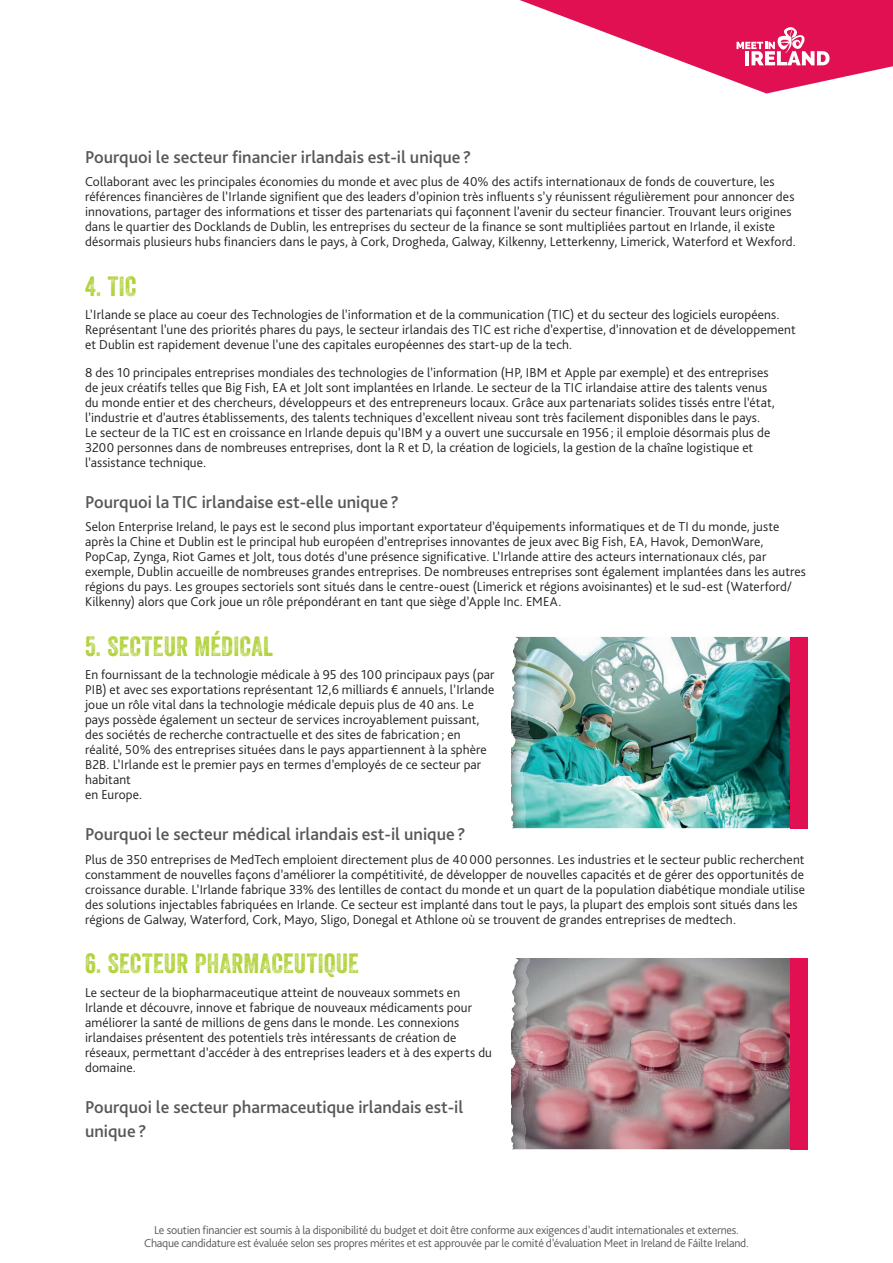
<style>
.page{position:relative;width:893px;height:1263px;background:#fff}
.page>*{position:absolute;margin:0;border:0;box-sizing:border-box;transform-origin:0 0}
.t1{font:27px "Veneer Two";letter-spacing:.01em;color:#b0d136}
.t2{font:500 18px/24px "Bliss Pro";color:#57585a}
.t3{font:300 13.5px/15px "Bliss Pro";letter-spacing:.01em;color:#231f20}
.t4{font:300 12px/13.5px "Bliss Pro";letter-spacing:-.02em;color:#57585a;text-align:center}
</style>
<div class="page">
<svg style="left:520px;top:0;width:373px;height:94px"></svg>
<img style="left:533px;top:637px;width:257px;height:191px">
<img style="left:532px;top:637px;width:1px;height:191px">
<img style="left:531px;top:637px;width:1px;height:191px">
<img style="left:530px;top:637px;width:1px;height:191px">
<img style="left:529px;top:637px;width:1px;height:191px">
<img style="left:528px;top:637px;width:1px;height:191px">
<img style="left:526px;top:637px;width:2px;height:191px">
<img style="left:525px;top:637px;width:1px;height:191px">
<img style="left:524px;top:637px;width:1px;height:191px">
<img style="left:523px;top:637px;width:1px;height:191px">
<img style="left:518px;top:637px;width:5px;height:191px">
<svg style="left:511px;top:637px;width:7px;height:191px"></svg>
<div style="left:790px;top:637px;width:18px;height:191px;background:#e01053"></div>
<img style="left:533px;top:958px;width:257px;height:191px">
<img style="left:532px;top:958px;width:1px;height:191px">
<img style="left:531px;top:958px;width:1px;height:191px">
<img style="left:530px;top:958px;width:1px;height:191px">
<img style="left:529px;top:958px;width:1px;height:191px">
<img style="left:528px;top:958px;width:1px;height:191px">
<img style="left:526px;top:958px;width:2px;height:191px">
<img style="left:525px;top:958px;width:1px;height:191px">
<img style="left:524px;top:958px;width:1px;height:191px">
<img style="left:523px;top:958px;width:1px;height:191px">
<img style="left:518px;top:958px;width:5px;height:191px">
<svg style="left:511px;top:958px;width:7px;height:191px"></svg>
<div style="left:790px;top:958px;width:18px;height:191px;background:#e01053"></div>
<h2 class="t2" style="left:85px;top:144px;width:388px">Pourquoi le secteur financier irlandais est-il unique ?</h2>
<p class="t3" style="left:85px;top:174px;width:712px">Collaborant avec les principales économies du monde et avec plus de 40% des actifs internationaux de fonds de couverture, les références financières de l’Irlande signifient que des leaders d’opinion très influents s’y réunissent régulièrement pour annoncer des innovations, partager des informations et tisser des partenariats qui façonnent l’avenir du secteur financier. Trouvant leurs origines dans le quartier des Docklands de Dublin, les entreprises du secteur de la finance se sont multipliées partout en Irlande, il existe désormais plusieurs hubs financiers dans le pays, à Cork, Drogheda, Galway, Kilkenny, Letterkenny, Limerick, Waterford et Wexford.</p>
<h1 class="t1" style="left:85px;top:269px;width:53px">4. TIC</h1>
<p class="t3" style="left:85px;top:307px;width:712px">L’Irlande se place au coeur des Technologies de l’information et de la communication (TIC) et du secteur des logiciels européens.<br>Représentant l’une des priorités phares du pays, le secteur irlandais des TIC est riche d’expertise, d’innovation et de développement et Dublin est rapidement devenue l’une des capitales européennes des start-up de la tech.</p>
<p class="t3" style="left:85px;top:364px;width:691px">8 des 10 principales entreprises mondiales des technologies de l’information (HP, IBM et Apple par exemple) et des entreprises de jeux créatifs telles que Big Fish, EA et Jolt sont implantées en Irlande. Le secteur de la TIC irlandaise attire des talents venus du monde entier et des chercheurs, développeurs et des entrepreneurs locaux. Grâce aux partenariats solides tissés entre l’état, l’industrie et d’autres établissements, des talents techniques d’excellent niveau sont très facilement disponibles dans le pays.<br>Le secteur de la TIC est en croissance en Irlande depuis qu’IBM y a ouvert une succursale en 1956 ; il emploie désormais plus de 3200 personnes dans de nombreuses entreprises, dont la R et D, la création de logiciels, la gestion de la chaîne logistique et l’assistance technique.</p>
<h2 class="t2" style="left:85px;top:489px;width:315px">Pourquoi la TIC irlandaise est-elle unique ?</h2>
<p class="t3" style="left:85px;top:519px;width:722px">Selon Enterprise Ireland, le pays est le second plus important exportateur d’équipements informatiques et de TI du monde, juste après la Chine et Dublin est le principal hub européen d’entreprises innovantes de jeux avec Big Fish, EA, Havok, DemonWare, PopCap, Zynga, Riot Games et Jolt, tous dotés d’une présence significative. L’Irlande attire des acteurs internationaux clés, par exemple, Dublin accueille de nombreuses grandes entreprises. De nombreuses entreprises sont également implantées dans les autres régions du pays. Les groupes sectoriels sont situés dans le centre-ouest (Limerick et régions avoisinantes) et le sud-est (Waterford/ Kilkenny) alors que Cork joue un rôle prépondérant en tant que siège d’Apple Inc. EMEA.</p>
<h1 class="t1" style="left:85px;top:630px;width:190px">5. SECTEUR MÉDICAL</h1>
<p class="t3" style="left:85px;top:667px;width:411px">En fournissant de la technologie médicale à 95 des 100 principaux pays (par PIB) et avec ses exportations représentant 12,6 milliards € annuels, l’Irlande joue un rôle vital dans la technologie médicale depuis plus de 40 ans. Le pays possède également un secteur de services incroyablement puissant, des sociétés de recherche contractuelle et des sites de fabrication ; en réalité, 50% des entreprises situées dans le pays appartiennent à la sphère B2B. L’Irlande est le premier pays en termes d’employés de ce secteur par habitant<br>en Europe.</p>
<h2 class="t2" style="left:85px;top:822px;width:382px">Pourquoi le secteur médical irlandais est-il unique ?</h2>
<p class="t3" style="left:85px;top:852px;width:722px">Plus de 350 entreprises de MedTech emploient directement plus de 40 000 personnes. Les industries et le secteur public recherchent constamment de nouvelles façons d’améliorer la compétitivité, de développer de nouvelles capacités et de gérer des opportunités de croissance durable. L’Irlande fabrique 33% des lentilles de contact du monde et un quart de la population diabétique mondiale utilise des solutions injectables fabriquées en Irlande. Ce secteur est implanté dans tout le pays, la plupart des emplois sont situés dans les régions de Galway, Waterford, Cork, Mayo, Sligo, Donegal et Athlone où se trouvent de grandes entreprises de medtech.</p>
<h1 class="t1" style="left:85px;top:947px;width:275px">6. SECTEUR PHARMACEUTIQUE</h1>
<p class="t3" style="left:85px;top:985px;width:409px">Le secteur de la biopharmaceutique atteint de nouveaux sommets en Irlande et découvre, innove et fabrique de nouveaux médicaments pour améliorer la santé de millions de gens dans le monde. Les connexions irlandaises présentent des potentiels très intéressants de création de réseaux, permettant d’accéder à des entreprises leaders et à des experts du domaine.</p>
<h2 class="t2" style="left:85px;top:1094px;width:380px">Pourquoi le secteur pharmaceutique irlandais est-il unique ?</h2>
<p class="t4" style="left:144px;top:1223px;width:606px">Le soutien financier est soumis à la disponibilité du budget et doit être conforme aux exigences d’audit internationales et externes.<br>Chaque candidature est évaluée selon ses propres mérites et est approuvée par le comité d’évaluation Meet in Ireland de Fáilte Ireland.</p>
</div>
